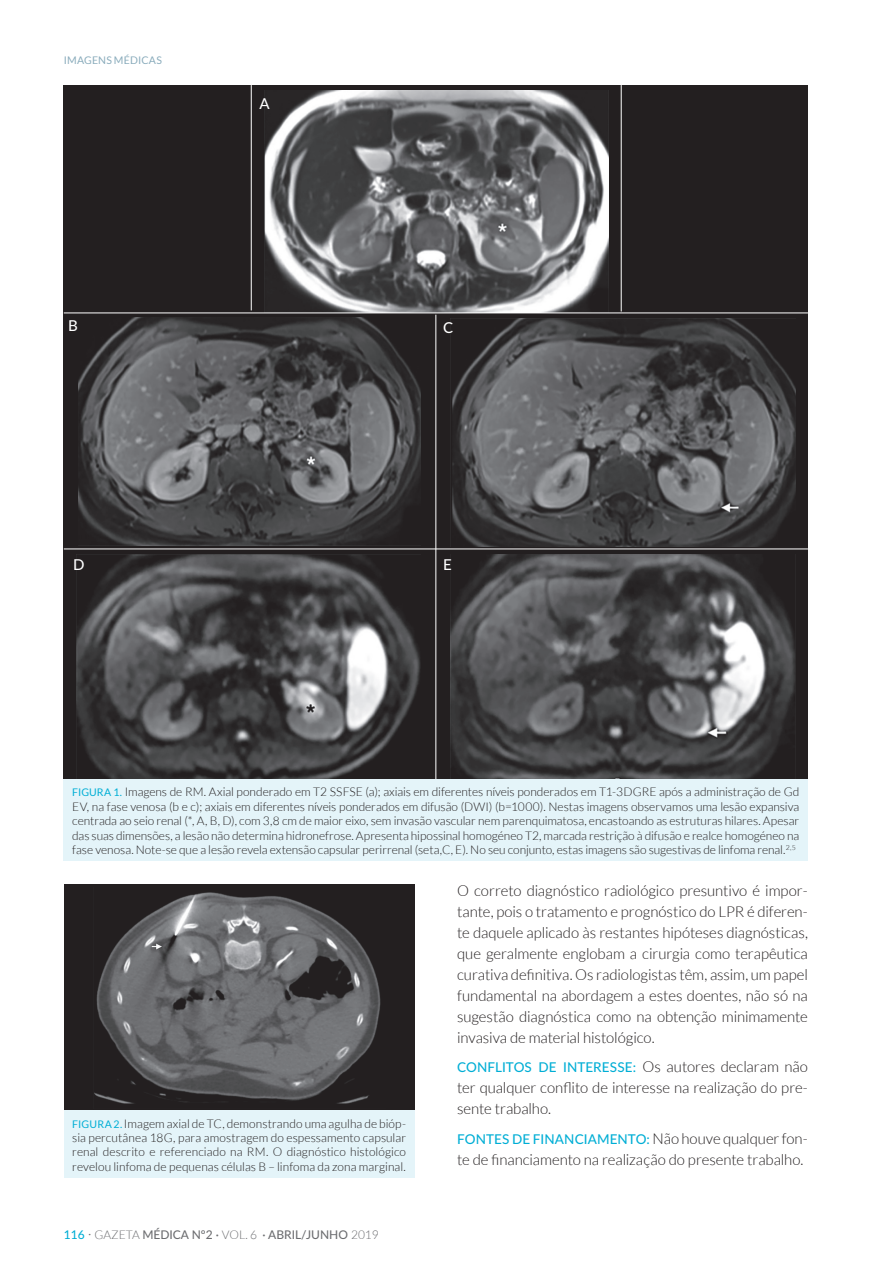
<style>
.page{position:relative;width:893px;height:1263px;background:#fff}
.page>*{position:absolute;margin:0;border:0;box-sizing:border-box;transform-origin:0 0}
.t1{font:300 15px/21px "Lato";letter-spacing:-.005em;color:#231f20;text-align:justify}
.t2{font:500 15px "Lato";color:#fff}
.t3{font:500 13.5px "Lato";letter-spacing:.01em;color:#00aed5}
.t4{font:300 12px/14.4px "Lato";color:#231f20;text-align:justify}
.t5{font:500 12px "Lato";color:#6c6d70}
.t6{font:10.5px "Lato";letter-spacing:.02em;color:#8aacbc}
.s1{font-weight:400;font-size:10.5px;color:#00aed5}
.s2{color:#00aed5}
.s3{font-weight:300;font-size:15px}
.s4{font-weight:300}
.s5{font-weight:300;font-size:15px;color:#231f20}
</style>
<div class="page">
<div style="left:64px;top:884px;width:351px;height:236px;background:#231f20"></div>
<div style="left:64px;top:85px;width:744px;height:704px;background:#231f20"></div>
<img style="left:264px;top:91px;width:345px;height:222px">
<img style="left:79px;top:318px;width:342px;height:228px">
<img style="left:452px;top:319px;width:343px;height:228px">
<img style="left:76px;top:555px;width:345px;height:225px">
<img style="left:451px;top:555px;width:344px;height:225px">
<hr style="left:64px;top:313px;width:744px;height:1px;background:#fff">
<hr style="left:64px;top:549px;width:744px;height:1px;background:#fff">
<hr style="left:435px;top:315px;width:1px;height:474px;background:#fff">
<hr style="left:251px;top:85px;width:1px;height:225px;background:#fff">
<hr style="left:621px;top:85px;width:1px;height:226px;background:#fff">
<div style="left:64px;top:1111px;width:351px;height:67px;background:#e4f4f9"></div>
<img style="left:94px;top:892px;width:287px;height:212px">
<div style="left:64px;top:780px;width:744px;height:81px;background:#e4f4f9"></div>
<p class="t6" style="left:64px;top:54px;width:100px">IMAGENS MÉDICAS</p>
<p class="t2" style="left:259px;top:93px;width:12px">A</p>
<p class="t2" style="left:68px;top:315px;width:11px">B</p>
<p class="t2" style="left:443px;top:317px;width:12px">C</p>
<p class="t2" style="left:73px;top:554px;width:13px">D</p>
<p class="t2" style="left:443px;top:554px;width:10px">E</p>
<p class="t4" style="left:72px;top:785px;width:729px"><span class="s1">FIGURA 1.</span> Imagens de RM. Axial ponderado em T2 SSFSE (a); axiais em diferentes níveis ponderados em T1-3DGRE após a administração de Gd EV, na fase venosa (b e c); axiais em diferentes níveis ponderados em difusão (DWI) (b=1000). Nestas imagens observamos uma lesão expansiva centrada ao seio renal (*, A, B, D), com 3,8 cm de maior eixo, sem invasão vascular nem parenquimatosa, encastoando as estruturas hilares. Apesar das suas dimensões, a lesão não determina hidronefrose. Apresenta hipossinal homogéneo T2, marcada restrição à difusão e realce homogéneo na fase venosa. Note-se que a lesão revela extensão capsular perirrenal (seta,C, E). No seu conjunto, estas imagens são sugestivas de linfoma renal.<sup>2,5</sup></p>
<p class="t4" style="left:72px;top:1116px;width:335px"><span class="s1">FIGURA 2.</span> Imagem axial de TC, demonstrando uma agulha de bióp&shy;sia percutânea 18G, para amostragem do espessamento capsular renal descrito e referenciado na RM. O diagnóstico histológico revelou linfoma de pequenas células B – linfoma da zona marginal.</p>
<p class="t5" style="left:64px;top:1226px;width:317px"><span class="s2">116</span> <span class="s3">·</span> <span class="s4">GAZETA</span> MÉDICA Nº2 · <span class="s4">VOL. 6</span> · ABRIL/JUNHO <span class="s4">2019</span></p>
<p class="t1" style="left:457px;top:880px;width:352px">O correto diagnóstico radiológico presuntivo é impor&shy;tante, pois o tratamento e prognóstico do LPR é diferen&shy;te daquele aplicado às restantes hipóteses diagnósticas, que geralmente englobam a cirurgia como terapêutica curativa definitiva. Os radiologistas têm, assim, um papel fundamental na abordagem a estes doentes, não só na sugestão diagnóstica como na obtenção minimamente invasiva de material histológico.</p>
<p class="t3" style="left:457px;top:1058px;width:352px">CONFLITOS DE INTERESSE: <span class="s5">Os autores declaram não</span></p>
<p class="t1" style="left:457px;top:1077px;width:352px">ter qualquer conflito de interesse na realização do pre&shy;sente trabalho.</p>
<p class="t3" style="left:457px;top:1129px;width:352px">FONTES DE FINANCIAMENTO: <span class="s5">Não houve qualquer fon-</span></p>
<p class="t1" style="left:457px;top:1149px;width:348px">te de financiamento na realização do presente trabalho.</p>
</div>
